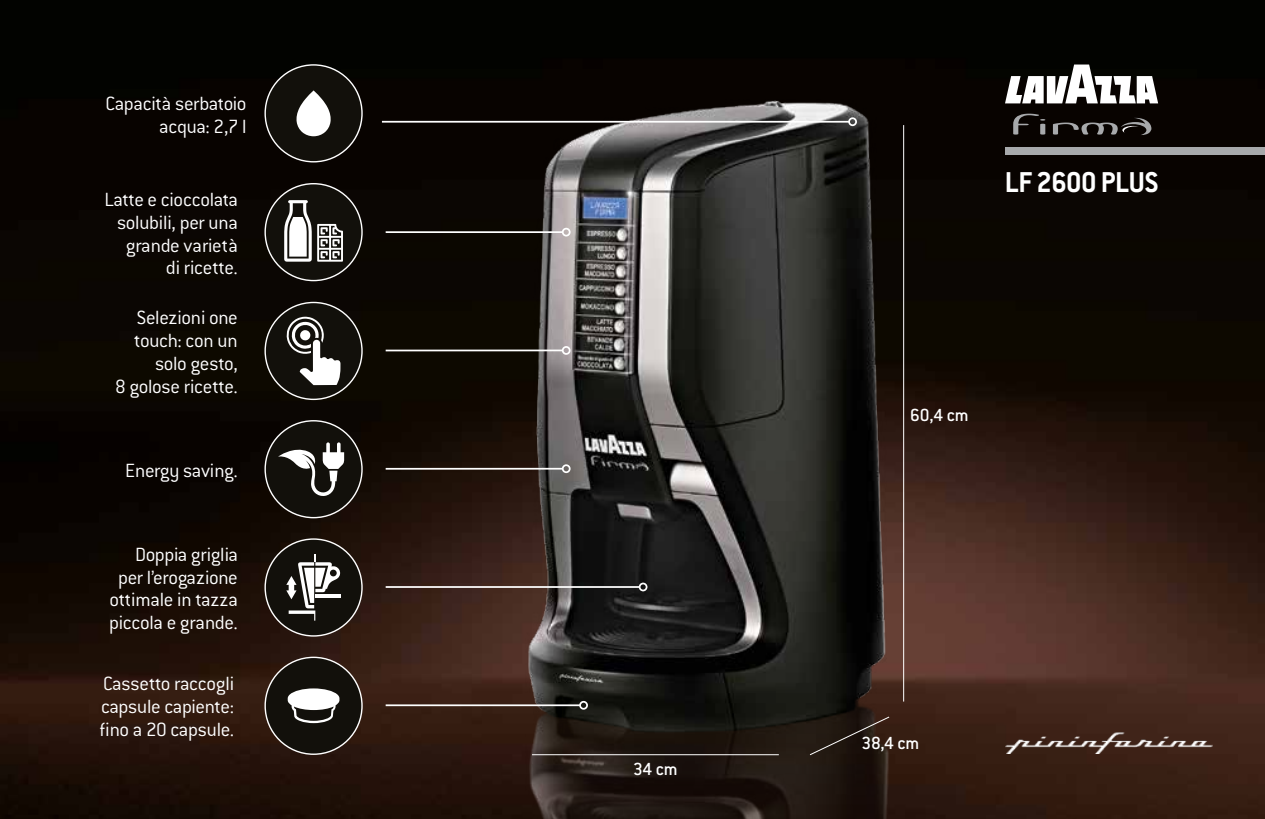
<style>
.page{position:relative;width:1265px;height:819px;background:#fff}
.page>*{position:absolute;margin:0;border:0;box-sizing:border-box;transform-origin:0 0}
.t1{font:700 31.5px "Conduit ITC";letter-spacing:-.01em;color:#fff}
.t2{font:300 21px/22.8px "Conduit ITC";letter-spacing:-.015em;color:#fff;text-align:right}
.t3{font:500 19.25px "Conduit ITC";letter-spacing:-.015em;color:#fff}
</style>
<div class="page">
<img style="left:0;top:0;width:1265px;height:819px">
<img style="left:526px;top:100px;width:363px;height:719px">
<hr style="left:386px;top:349px;width:177px;height:2px;background:#fff">
<div style="left:562px;top:346px;width:9px;height:9px;border:2px solid #fff;border-radius:50%"></div>
<hr style="left:386px;top:468px;width:177px;height:1px;background:#fff">
<div style="left:562px;top:464px;width:9px;height:9px;border:2px solid #fff;border-radius:50%"></div>
<hr style="left:386px;top:586px;width:254px;height:2px;background:#fff">
<div style="left:639px;top:582px;width:8px;height:9px;border:2px solid #fff;border-radius:50%"></div>
<hr style="left:386px;top:704px;width:194px;height:2px;background:#fff">
<div style="left:579px;top:700px;width:9px;height:9px;border:2px solid #fff;border-radius:50%"></div>
<hr style="left:386px;top:231px;width:177px;height:2px;background:#fff">
<div style="left:562px;top:228px;width:9px;height:8px;border:2px solid #fff;border-radius:50%"></div>
<hr style="left:532px;top:754px;width:247px;height:1px;background:#fff">
<hr style="left:903px;top:125px;width:1px;height:576px;background:#fff">
<svg style="left:809px;top:715px;width:81px;height:40px;background:#291e16"></svg>
<svg style="left:1005px;top:64px;width:153px;height:39px"></svg>
<svg style="left:1013px;top:114px;width:138px;height:21px;background:#2c2826"></svg>
<div style="left:1005px;top:148px;width:260px;height:7px;background:#a7a9ab"></div>
<img style="left:1005px;top:731px;width:207px;height:22px">
<hr style="left:382px;top:121px;width:467px;height:2px;background:#fff">
<div style="left:848px;top:117px;width:9px;height:9px;border:2px solid #fff;border-radius:50%"></div>
<div style="left:265px;top:65px;width:97px;height:97px;background:#12100b;border-radius:50%"></div>
<svg style="left:296px;top:90px;width:35px;height:46px"></svg>
<div style="left:265px;top:657px;width:97px;height:97px;background:#12100b;border-radius:50%"></div>
<svg style="left:288px;top:688px;width:51px;height:35px"></svg>
<div style="left:265px;top:421px;width:97px;height:96px;background:#12100b;border-radius:50%"></div>
<svg style="left:278px;top:442px;width:66px;height:54px"></svg>
<div style="left:265px;top:539px;width:97px;height:97px;background:#12100b;border-radius:50%"></div>
<svg style="left:286px;top:554px;width:55px;height:66px"></svg>
<div style="left:265px;top:302px;width:97px;height:97px;background:#12100b;border-radius:50%"></div>
<svg style="left:286px;top:316px;width:54px;height:69px"></svg>
<div style="left:265px;top:184px;width:97px;height:96px;background:#12100b;border-radius:50%"></div>
<svg style="left:284px;top:200px;width:59px;height:62px"></svg>
<p class="t2" style="left:106px;top:92px;width:143px">Capacità serbatoio acqua: 2,7 l</p>
<p class="t2" style="left:104px;top:188px;width:135px">Latte e cioccolata solubili, per una grande varietà<br>di ricette.</p>
<p class="t2" style="left:115px;top:306px;width:124px">Selezioni one touch: con un solo gesto,<br>8 golose ricette.</p>
<p class="t2" style="left:125px;top:459px;width:114px">Energy saving.</p>
<p class="t2" style="left:109px;top:543px;width:130px">Doppia griglia per l’erogazione ottimale in tazza piccola e grande.</p>
<p class="t2" style="left:100px;top:672px;width:136px;text-align:justify">Cassetto raccogli capsule capiente: fino a 20 capsule.</p>
<p class="t3" style="left:633px;top:758px;width:46px">34 cm</p>
<h1 class="t1" style="left:1005px;top:164px;width:155px">LF 2600 PLUS</h1>
<p class="t3" style="left:910px;top:404px;width:60px">60,4 cm</p>
<p class="t3" style="left:862px;top:732px;width:59px">38,4 cm</p>
</div>
